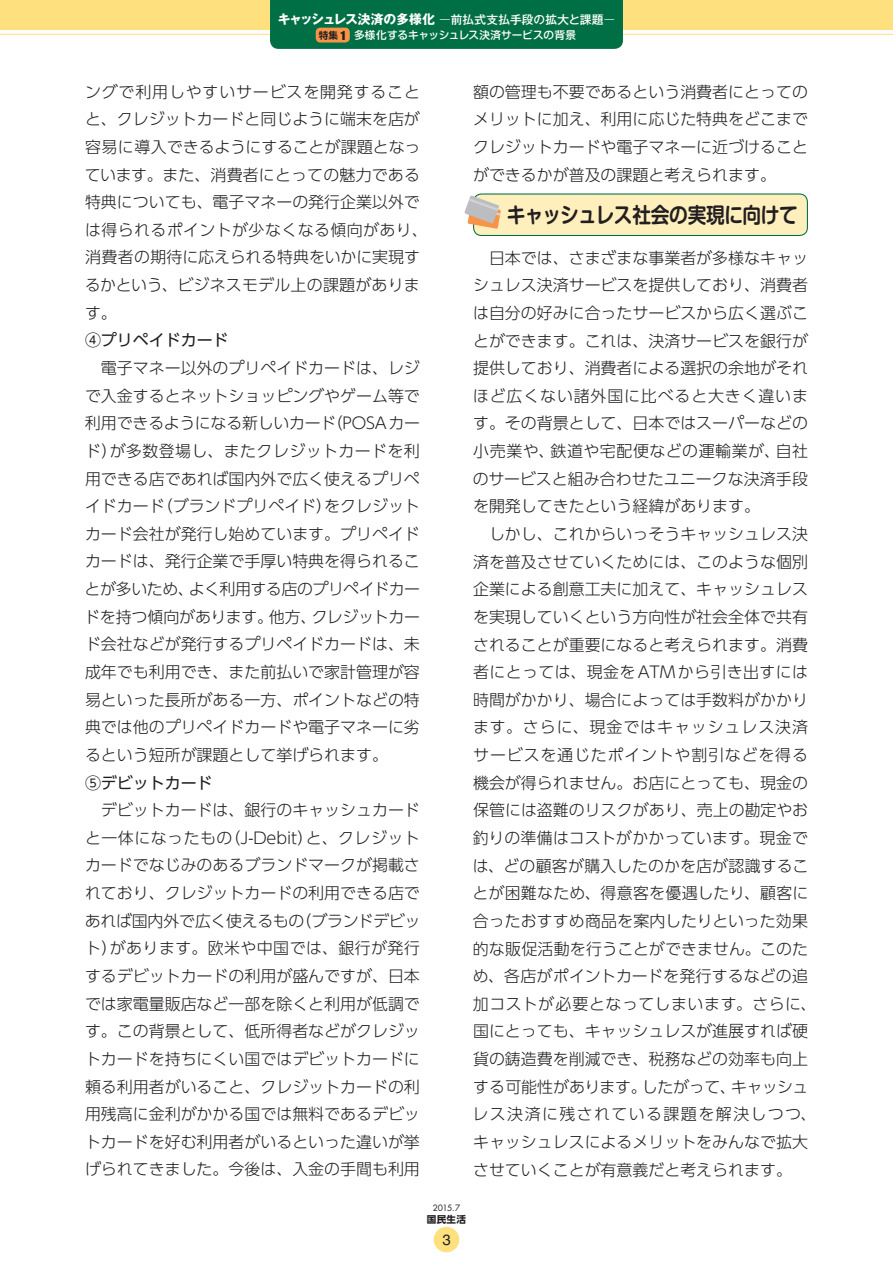
<style>
.page{position:relative;width:893px;height:1263px;background:#fff}
.page>*{position:absolute;margin:0;border:0;box-sizing:border-box;transform-origin:0 0}
.t1{font:700 21.3px "Shin M Go Pro De";letter-spacing:-.03em;color:#231f20;scale:.88 1}
.t2{font:300 15.9px/27.6px "UD Shin Go Pro";color:#231f20;text-align:justify}
.t3{font:15.9px "UD Shin Go Pro";color:#231f20}
.t4{font:14.85px "Helvetica LT Std";color:#231f20}
.t5{font:700 12.75px "Gothic MB101 Pro";letter-spacing:-.05em;color:#fff}
.t6{font:500 10.65px "Shin M Go Pro";letter-spacing:.005em;color:#fff}
.t7{font:700 9.6px "UD Shin Go Pro";color:#231f20}
.t8{font:8.55px "Futura Std";color:#231f20}
.s1{font-weight:300;font-size:11.7px}
.s2{font-weight:500;font-size:11.7px}
.s3{font-family:"UD Shin Go Pro De";font-weight:700;font-size:9.6px;color:#231f20}
.s4{font-family:"Helvetica Neue LT Std";font-weight:900;font-stretch:condensed;font-size:12.75px;color:#231f20}
</style>
<div class="page">
<div style="left:0;top:0;width:893px;height:30px;background:#ffe07f"></div>
<hr style="left:0;top:34px;width:893px;height:1px;background:#ffe07f">
<div style="left:270px;top:0;width:353px;height:49px;background:#016f45"></div>
<div style="left:316px;top:28px;width:34px;height:15px;background:#f79447;border-radius:4px"></div>
<div style="left:434px;top:1227px;width:25px;height:25px;background:#ffe07f;border-radius:50%"></div>
<div style="left:474px;top:194px;width:333px;height:41px;background:#feefbc;border-radius:8px"></div>
<div style="left:473px;top:193px;width:335px;height:43px;border:1px solid #016f45;border-radius:8px"></div>
<svg style="left:464px;top:195px;width:37px;height:34px"></svg>
<p class="t5" style="left:278px;top:9px;width:339px">キャッシュレス決済の多様化 <span class="s1">ー</span><span class="s2">前払式支払手段の拡大と課題</span><span class="s1">ー</span></p>
<p class="t6" style="left:319px;top:26px;width:259px"><span class="s3">特集</span> <span class="s4">1</span> 多様化するキャッシュレス決済サービスの背景</p>
<p class="t2" style="left:85px;top:77px;width:345px;text-align:left">ングで利用しやすいサービスを開発することと、クレジットカードと同じように端末を店が容易に導入できるようにすることが課題となっています。また、消費者にとっての魅力である特典についても、電子マネーの発行企業以外では得られるポイントが少なくなる傾向があり、消費者の期待に応えられる特典をいかに実現するかという、ビジネスモデル上の課題があります。</p>
<p class="t3" style="left:85px;top:327px;width:145px">④プリペイドカード</p>
<p class="t2" style="left:84px;top:354px;width:338px;text-indent:17px">電子マネー以外のプリペイドカードは、レジで入金するとネットショッピングやゲーム等で利用できるようになる新しいカード（POSAカード）が多数登場し、またクレジットカードを利用できる店であれば国内外で広く使えるプリペイドカード（ブランドプリペイド）をクレジットカード会社が発行し始めています。プリペイドカードは、発行企業で手厚い特典を得られることが多いため、よく利用する店のプリペイドカードを持つ傾向があります。他方、クレジットカード会社などが発行するプリペイドカードは、未成年でも利用でき、また前払いで家計管理が容易といった長所がある一方、ポイントなどの特典では他のプリペイドカードや電子マネーに劣るという短所が課題として挙げられます。</p>
<p class="t3" style="left:85px;top:770px;width:129px">⑤デビットカード</p>
<p class="t2" style="left:85px;top:796px;width:337px;text-indent:16px">デビットカードは、銀行のキャッシュカードと一体になったもの（J-Debit）と、クレジットカードでなじみのあるブランドマークが掲載されており、クレジットカードの利用できる店であれば国内外で広く使えるもの（ブランドデビット）があります。欧米や中国では、銀行が発行するデビットカードの利用が盛んですが、日本では家電量販店など一部を除くと利用が低調です。この背景として、低所得者などがクレジットカードを持ちにくい国ではデビットカードに頼る利用者がいること、クレジットカードの利用残高に金利がかかる国では無料であるデビットカードを好む利用者がいるといった違いが挙げられてきました。今後は、入金の手間も利用</p>
<p class="t2" style="left:473px;top:77px;width:336px">額の管理も不要であるという消費者にとってのメリットに加え、利用に応じた特典をどこまでクレジットカードや電子マネーに近づけることができるかが普及の課題と考えられます。</p>
<h1 class="t1" style="left:507px;top:197px;width:332px">キャッシュレス社会の実現に向けて</h1>
<p class="t2" style="left:473px;top:243px;width:337px;text-indent:16px">日本では、さまざまな事業者が多様なキャッシュレス決済サービスを提供しており、消費者は自分の好みに合ったサービスから広く選ぶことができます。これは、決済サービスを銀行が提供しており、消費者による選択の余地がそれほど広くない諸外国に比べると大きく違います。その背景として、日本ではスーパーなどの小売業や、鉄道や宅配便などの運輸業が、自社のサービスと組み合わせたユニークな決済手段を開発してきたという経緯があります。</p>
<p class="t2" style="left:472px;top:520px;width:346px;text-align:left;text-indent:17px">しかし、これからいっそうキャッシュレス決済を普及させていくためには、このような個別企業による創意工夫に加えて、キャッシュレスを実現していくという方向性が社会全体で共有されることが重要になると考えられます。消費者にとっては、現金を ATMから引き出すには時間がかかり、場合によっては手数料がかかります。さらに、現金ではキャッシュレス決済サービスを通じたポイントや割引などを得る機会が得られません。お店にとっても、現金の保管には盗難のリスクがあり、売上の勘定やお釣りの準備はコストがかかっています。現金では、どの顧客が購入したのかを店が認識することが困難なため、得意客を優遇したり、顧客に合ったおすすめ商品を案内したりといった効果的な販促活動を行うことができません。このため、各店がポイントカードを発行するなどの追加コストが必要となってしまいます。さらに、国にとっても、キャッシュレスが進展すれば硬貨の鋳造費を削減でき、税務などの効率も向上する可能性があります。したがって、キャッシュレス決済に残されている課題を解決しつつ、キャッシュレスによるメリットをみんなで拡大させていくことが有意義だと考えられます。</p>
<p class="t8" style="left:433px;top:1202px;width:29px">2015.7</p>
<p class="t7" style="left:427px;top:1211px;width:41px">国民生活</p>
<p class="t4" style="left:442px;top:1231px;width:10px">3</p>
</div>
